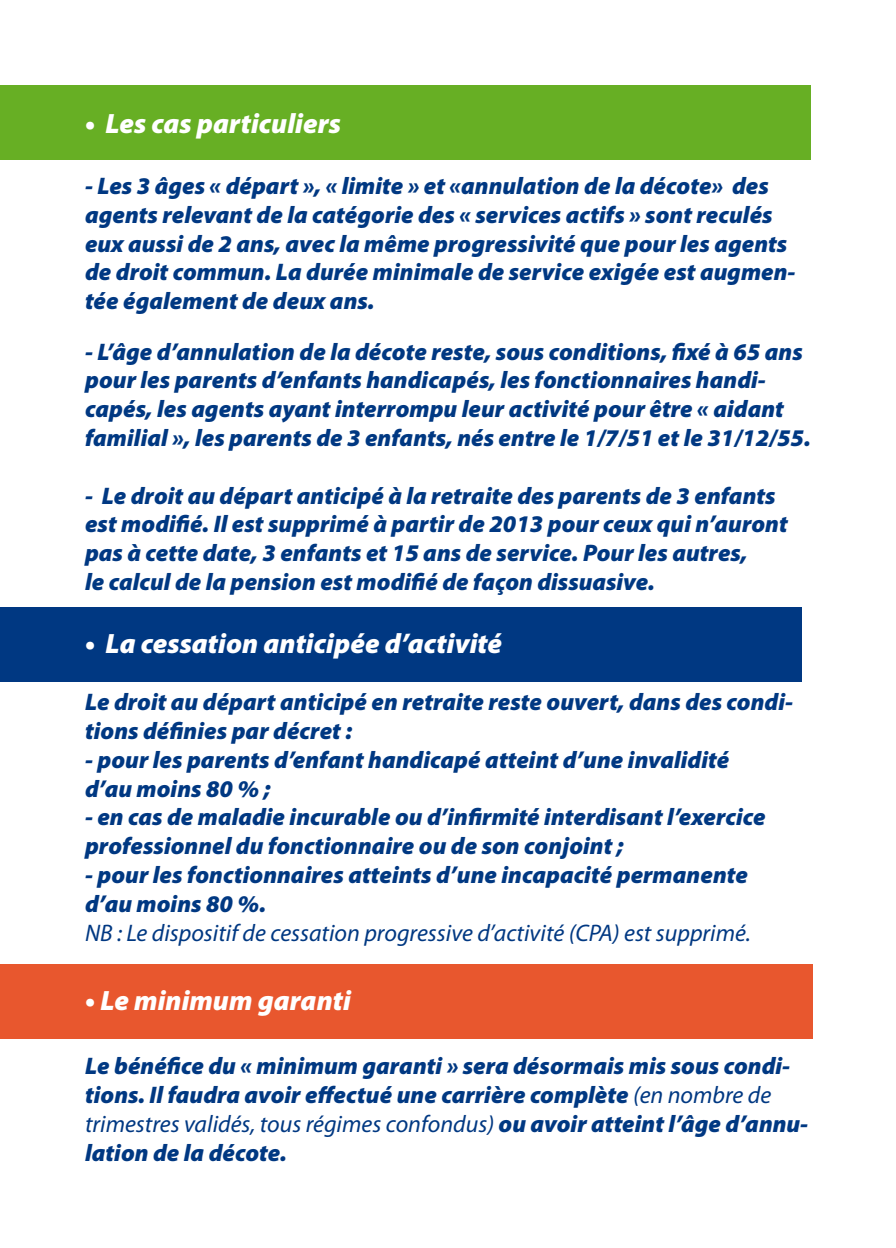
<style>
.page{position:relative;width:896px;height:1248px;background:#fff}
.page>*{position:absolute;margin:0;border:0;box-sizing:border-box;transform-origin:0 0}
.t1{font:italic 900 28px "Myriad Pro";color:#fff}
.t2{font:italic 900 24px/28.8px "Myriad Pro";color:#003882}
.t3{font:italic 24px "Myriad Pro";color:#003882}
.s1{font-weight:400}
</style>
<div class="page">
<div style="left:0;top:963px;width:812px;height:74px;background:#e8572e"></div>
<div style="left:0;top:607px;width:801px;height:74px;background:#003882"></div>
<div style="left:0;top:85px;width:811px;height:74px;background:#67af24"></div>
<p class="t1" style="left:85px;top:108px;width:257px">• Les cas particuliers</p>
<p class="t2" style="left:85px;top:172px;width:712px">- Les 3 âges « départ », « limite » et «annulation de la décote» des agents relevant de la catégorie des « services actifs » sont reculés eux aussi de 2 ans, avec la même progressivité que pour les agents de droit commun. La durée minimale de service exigée est augmen&shy;tée également de deux ans.</p>
<p class="t2" style="left:85px;top:337px;width:727px">- L’âge d’annulation de la décote reste, sous conditions, fixé à 65 ans pour les parents d’enfants handicapés, les fonctionnaires handi&shy;capés, les agents ayant interrompu leur activité pour être « aidant familial », les parents de 3 enfants, nés entre le 1/7/51 et le 31/12/55.</p>
<p class="t2" style="left:85px;top:481px;width:704px">- Le droit au départ anticipé à la retraite des parents de 3 enfants est modifié. Il est supprimé à partir de 2013 pour ceux qui n’auront pas à cette date, 3 enfants et 15 ans de service. Pour les autres,<br>le calcul de la pension est modifié de façon dissuasive.</p>
<p class="t1" style="left:85px;top:627px;width:419px">• La cessation anticipée d’activité</p>
<p class="t2" style="left:85px;top:688px;width:709px">Le droit au départ anticipé en retraite reste ouvert, dans des condi&shy;tions définies par décret :</p>
<p class="t2" style="left:85px;top:745px;width:646px">- pour les parents d’enfant handicapé atteint d’une invalidité d’au moins 80 % ;</p>
<p class="t2" style="left:85px;top:803px;width:682px">- en cas de maladie incurable ou d’infirmité interdisant l’exercice professionnel du fonctionnaire ou de son conjoint ;</p>
<p class="t2" style="left:85px;top:860px;width:664px">- pour les fonctionnaires atteints d’une incapacité permanente d’au moins 80 %.</p>
<p class="t3" style="left:85px;top:919px;width:667px">NB : Le dispositif de cessation progressive d’activité (CPA) est supprimé.</p>
<p class="t1" style="left:85px;top:984px;width:267px">• Le minimum garanti</p>
<p class="t2" style="left:85px;top:1052px;width:724px">Le bénéfice du « minimum garanti » sera désormais mis sous condi&shy;tions. Il faudra avoir effectué une carrière complète <span class="s1">(en nombre de trimestres validés, tous régimes confondus)</span> ou avoir atteint l’âge d’annu&shy;lation de la décote.</p>
</div>
